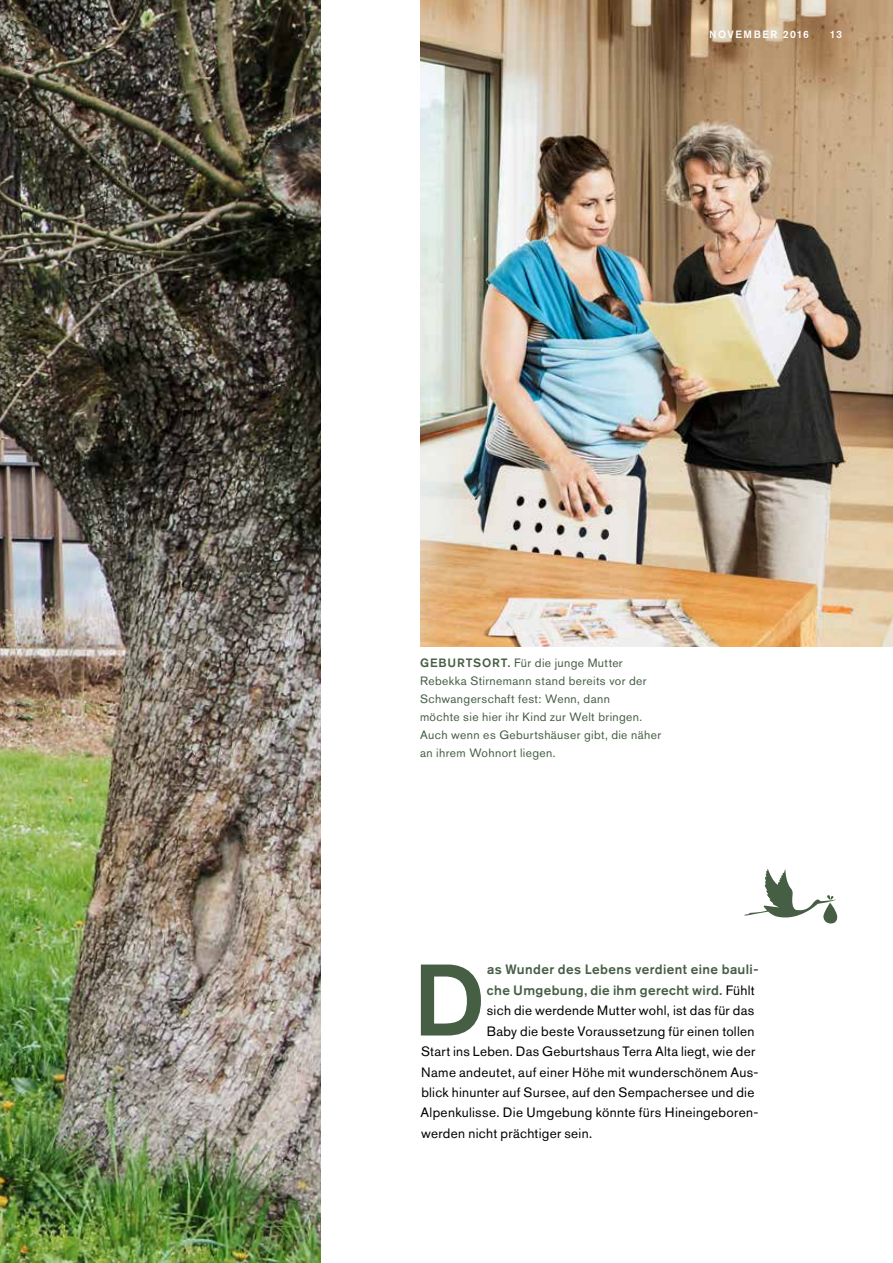
<style>
.page{position:relative;width:893px;height:1263px;background:#fff}
.page>*{position:absolute;margin:0;border:0;box-sizing:border-box;transform-origin:0 0}
.t1{font:500 100.5px "Akzidenz Grotesk Pro";color:#465e44}
.t2{font:13.5px "Akzidenz Grotesk Pro";letter-spacing:.02em;color:#000}
.t3{font:500 13.5px "Akzidenz Grotesk Pro";letter-spacing:.025em;color:#465e44}
.t4{font:12px/18px "Akzidenz Grotesk Pro";letter-spacing:.03em;color:#465e44}
.t5{font:500 10.5px "Akzidenz Grotesk Pro";letter-spacing:.145em;color:#fff}
.s1{font-weight:500}
.s2{font-weight:400;color:#000}
</style>
<div class="page">
<img style="left:0;top:0;width:320px;height:1263px">
<img style="left:421px;top:0;width:472px;height:646px">
<svg style="left:744px;top:869px;width:94px;height:54px"></svg>
<p class="t5" style="left:709px;top:28px;width:101px">NOVEMBER 2016</p>
<p class="t5" style="left:830px;top:28px;width:14px">13</p>
<p class="t4" style="left:420px;top:653px;width:243px"><span class="s1">GEBURTSORT.</span> Für die junge Mutter Rebekka Stirnemann stand bereits vor der Schwangerschaft fest: Wenn, dann<br>möchte sie hier ihr Kind zur Welt bringen.<br>Auch wenn es Geburtshäuser gibt, die näher an ihrem Wohnort liegen.</p>
<h1 class="t1" style="left:414px;top:935px;width:73px">D</h1>
<p class="t3" style="left:487px;top:960px;width:273px">as Wunder des Lebens verdient eine bauli-</p>
<p class="t3" style="left:487px;top:981px;width:269px">che Umgebung, die ihm gerecht wird. <span class="s2">Fühlt</span></p>
<p class="t2" style="left:487px;top:1001px;width:269px">sich die werdende Mutter wohl, ist das für das</p>
<p class="t2" style="left:487px;top:1022px;width:269px">Baby die beste Voraussetzung für einen tollen</p>
<p class="t2" style="left:421px;top:1042px;width:336px">Start ins Leben. Das Geburtshaus Terra Alta liegt, wie der</p>
<p class="t2" style="left:421px;top:1063px;width:339px">Name andeutet, auf einer Höhe mit wunderschönem Aus-</p>
<p class="t2" style="left:421px;top:1083px;width:335px">blick hinunter auf Sursee, auf den Sempachersee und die</p>
<p class="t2" style="left:420px;top:1104px;width:339px">Alpenkulisse. Die Umgebung könnte fürs Hineingeboren-</p>
<p class="t2" style="left:421px;top:1124px;width:173px">werden nicht prächtiger sein.</p>
</div>
